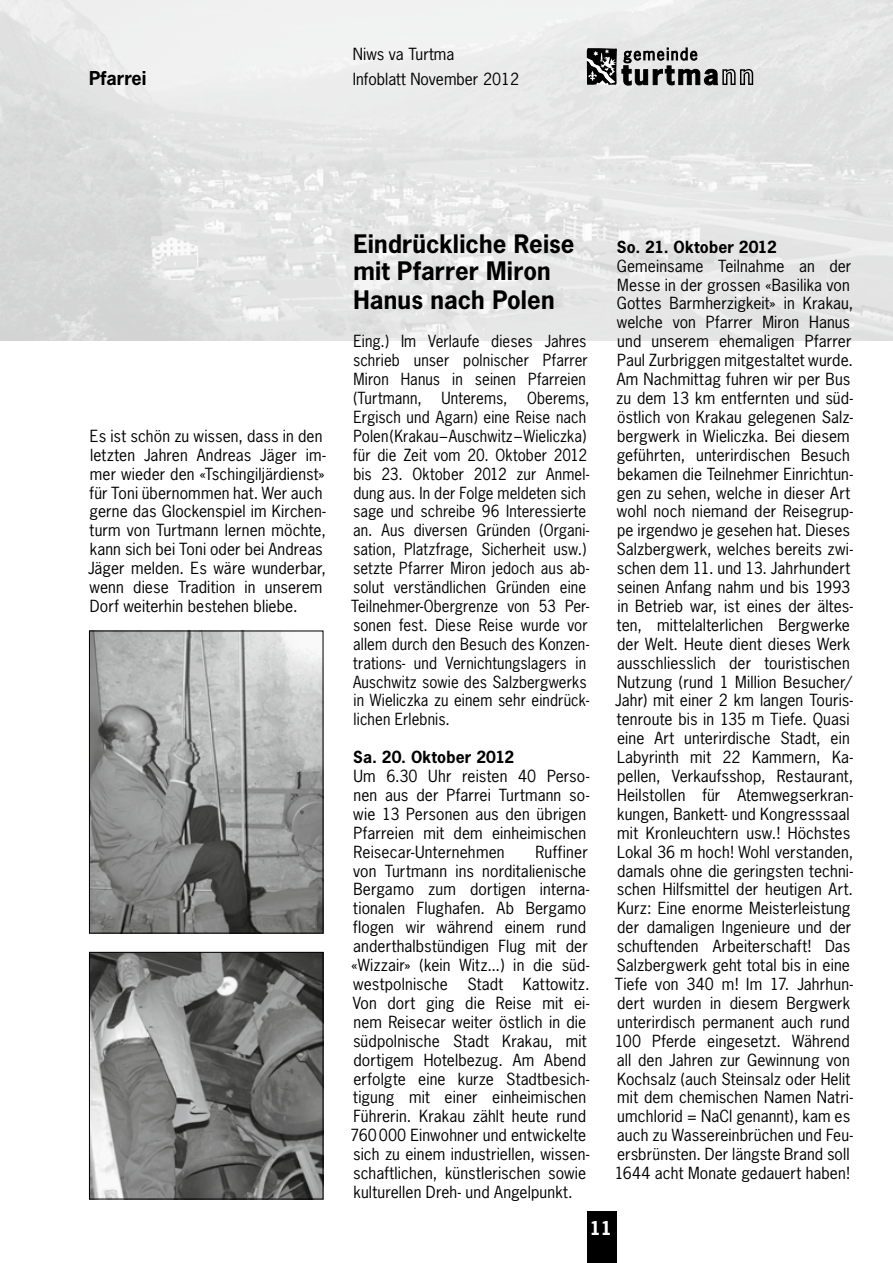
<style>
.page{position:relative;width:893px;height:1263px;background:#fff}
.page>*{position:absolute;margin:0;border:0;box-sizing:border-box;transform-origin:0 0}
.t1{font:700 24px/27.9px "News Gothic";letter-spacing:.005em;color:#000}
.t2{font:700 18px "News Gothic";color:#000}
.t3{font:700 18px "News Gothic";color:#fff}
.t4{font:15.75px/18.9px "News Gothic";letter-spacing:.005em;color:#000}
.t5{font:15.75px/18.9px "News Gothic";letter-spacing:.005em;color:#000;scale:.96 1}
.t6{font:700 15.75px "News Gothic";letter-spacing:.01em;color:#000}
</style>
<div class="page">
<div style="left:587px;top:1212px;width:30px;height:51px;background:#000"></div>
<img style="left:0;top:0;width:893px;height:340px">
<svg style="left:587px;top:47px;width:166px;height:39px;background:#919292"></svg>
<img style="left:91px;top:633px;width:230px;height:298px">
<div style="left:89px;top:631px;width:234px;height:302px;border:1px solid #000"></div>
<img style="left:91px;top:954px;width:230px;height:243px">
<div style="left:89px;top:952px;width:234px;height:247px;border:1px solid #000"></div>
<p class="t4" style="left:353px;top:44px;width:103px">Niws va Turtma</p>
<p class="t2" style="left:89px;top:67px;width:59px">Pfarrei</p>
<p class="t4" style="left:353px;top:70px;width:168px">Infoblatt November 2012</p>
<p class="t4" style="left:88px;top:426px;width:239px">Es ist schön zu wissen, dass in den letzten Jahren Andreas Jäger im&shy;mer wieder den «Tschingiljärdienst» für Toni übernommen hat. Wer auch gerne das Glockenspiel im Kirchen&shy;turm von Turtmann lernen möchte, kann sich bei Toni oder bei Andreas Jäger melden. Es wäre wunderbar, wenn diese Tradition in unserem Dorf weiterhin bestehen bliebe.</p>
<h1 class="t1" style="left:354px;top:229px;width:223px">Eindrückliche Reise mit Pfarrer Miron<br>Hanus nach Polen</h1>
<p class="t5" style="left:351px;top:332px;width:250px">Eing.) Im Verlaufe dieses Jahres schrieb unser polnischer Pfarrer Miron Hanus in seinen Pfarreien (Turtmann, Unterems, Oberems, Ergisch und Agarn) eine Reise nach Polen (Krakau – Auschwitz – Wieliczka) für die Zeit vom 20. Oktober 2012 bis 23. Oktober 2012 zur Anmel&shy;dung aus. In der Folge meldeten sich sage und schreibe 96 Interessierte an. Aus diversen Gründen (Organi&shy;sation, Platzfrage, Sicherheit usw.) setzte Pfarrer Miron jedoch aus ab&shy;solut verständlichen Gründen eine Teilnehmer-Obergrenze von 53 Per&shy;sonen fest. Diese Reise wurde vor allem durch den Besuch des Konzen&shy;trations- und Vernichtungslagers in Auschwitz sowie des Salzbergwerks in Wieliczka zu einem sehr eindrück&shy;lichen Erlebnis.</p>
<p class="t6" style="left:353px;top:747px;width:163px">Sa. 20. Oktober 2012</p>
<p class="t4" style="left:353px;top:766px;width:237px">Um 6.30 Uhr reisten 40 Perso&shy;nen aus der Pfarrei Turtmann so&shy;wie 13 Personen aus den übrigen<br>Pfarreien mit dem einheimischen<br>Reisecar-Unternehmen</p>
<p class="t4" style="left:350px;top:842px;width:241px;text-indent:185px">Ruffiner von Turtmann ins norditalienische<br>Bergamo zum dortigen interna&shy;tionalen Flughafen. Ab Bergamo flogen wir während einem rund anderthalbstündigen Flug mit der «Wizzair» (kein Witz...) in die süd&shy;westpolnische Stadt Kattowitz.<br>Von dort ging die Reise mit ei&shy;nem Reisecar weiter östlich in die südpolnische Stadt Krakau, mit dortigem Hotelbezug. Am Abend erfolgte eine kurze Stadtbesich&shy;tigung mit einer einheimischen<br>Führerin. Krakau zählt heute rund<br>760000 Einwohner und entwickelte sich zu einem industriellen, wissen&shy;schaftlichen, künstlerischen sowie kulturellen Dreh- und Angelpunkt.</p>
<p class="t6" style="left:617px;top:236px;width:162px">So. 21. Oktober 2012</p>
<p class="t4" style="left:615px;top:256px;width:240px">Gemeinsame Teilnahme an der Messe in der grossen «Basilika von Gottes Barmherzigkeit» in Krakau, welche von Pfarrer Miron Hanus und unserem ehemaligen Pfarrer Paul Zurbriggen mitgestaltet wurde.<br>Am Nachmittag fuhren wir per Bus zu dem 13 km entfernten und süd&shy;östlich von Krakau gelegenen Salz&shy;bergwerk in Wieliczka. Bei diesem geführten, unterirdischen Besuch bekamen die Teilnehmer Einrichtun&shy;gen zu sehen, welche in dieser Art wohl noch niemand der Reisegrup&shy;pe irgendwo je gesehen hat. Dieses Salzbergwerk, welches bereits zwi&shy;schen dem 11. und 13. Jahrhundert seinen Anfang nahm und bis 1993 in Betrieb war, ist eines der ältes&shy;ten, mittelalterlichen Bergwerke der Welt. Heute dient dieses Werk ausschliesslich der touristischen Nutzung (rund 1 Million Besucher/ Jahr) mit einer 2 km langen Touris&shy;tenroute bis in 135 m Tiefe. Quasi eine Art unterirdische Stadt, ein Labyrinth mit 22 Kammern, Ka&shy;pellen, Verkaufsshop, Restaurant, Heilstollen für Atemwegserkran&shy;kungen, Bankett- und Kongresssaal mit Kronleuchtern usw.! Höchstes Lokal 36 m hoch! Wohl verstanden, damals ohne die geringsten techni&shy;schen Hilfsmittel der heutigen Art.<br>Kurz: Eine enorme Meisterleistung der damaligen Ingenieure und der schuftenden Arbeiterschaft! Das Salzbergwerk geht total bis in eine Tiefe von 340 m! Im 17. Jahrhun&shy;dert wurden in diesem Bergwerk unterirdisch permanent auch rund 100 Pferde eingesetzt. Während all den Jahren zur Gewinnung von Kochsalz (auch Steinsalz oder Helit mit dem chemischen Namen Natri&shy;umchlorid = NaCl genannt), kam es auch zu Wassereinbrüchen und Feu&shy;ersbrünsten. Der längste Brand soll 1644 acht Monate gedauert haben!</p>
<p class="t3" style="left:590px;top:1216px;width:24px">11</p>
</div>
